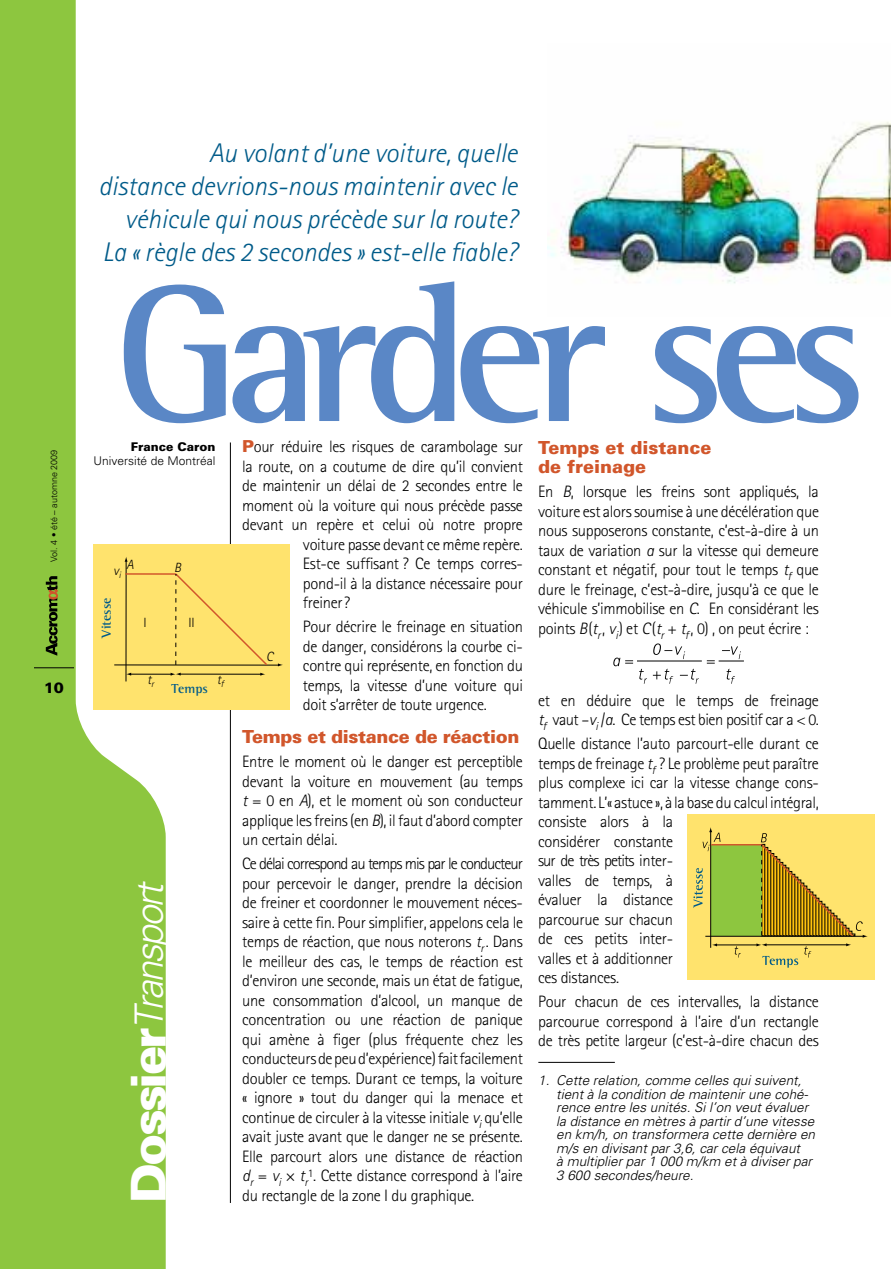
<style>
.page{position:relative;width:891px;height:1269px;background:#fff}
.page>*{position:absolute;margin:0;border:0;box-sizing:border-box;transform-origin:0 0}
.t1{font:700 199.5px "Rotis Semi Serif";letter-spacing:-.08em;color:#5a87c6}
.t2{font:italic 300 39px "Univers";color:#fff}
.t3{font:italic 300 27px/33px "Rotis Sans Serif";color:#005b89;text-align:right}
.t4{font:900 18px "Univers";letter-spacing:-.02em;color:#d1562b}
.t5{font:900 18px/19.5px "Univers";color:#d1562b}
.t6{font:300 16.5px/19.5px "Rotis Sans Serif";letter-spacing:-.02em;color:#000;text-align:justify}
.t7{font:900 15px "Univers";color:#000}
.t8{font:italic 300 13.5px/13.5px "Univers";color:#000}
.t9{font:700 13.35px "Rotis Semi Serif";color:#005b89}
.t10{font:italic 300 13.35px "Rotis Sans Serif";color:#000}
.t11{font:300 13.35px "Rotis Sans Serif";color:#000}
.t12{font:300 12px "Univers";color:#000}
.t13{font:900 12px "Univers";color:#000}
.t14{font:300 9px "Univers";color:#000}
.s1{font-weight:900;font-style:normal;font-size:48.3px}
.s2{font-family:"Univers";font-weight:900;color:#d1562b}
.s3{font-style:italic}
</style>
<div class="page">
<img style="left:547px;top:121px;width:344px;height:163px">
<svg style="left:0;top:0;width:166px;height:1269px;fill:#8dc63f"></svg>
<hr style="left:34px;top:668px;width:40px;height:1px;background:#000">
<svg style="left:46px;top:576px;width:12px;height:80px"></svg>
<hr style="left:230px;top:442px;width:1px;height:761px;background:#000">
<hr style="left:538px;top:1062px;width:77px;height:1px;background:#000">
<svg style="left:613px;top:658px;width:20px;height:8px"></svg>
<svg style="left:653px;top:644px;width:32px;height:15px"></svg>
<svg style="left:639px;top:669px;width:8px;height:15px"></svg>
<svg style="left:653px;top:669px;width:20px;height:15px"></svg>
<svg style="left:680px;top:669px;width:19px;height:15px"></svg>
<hr style="left:638px;top:661px;width:63px;height:1px;background:#000">
<svg style="left:707px;top:646px;width:36px;height:38px"></svg>
<div style="left:93px;top:544px;width:197px;height:166px;background:#ffe36d"></div>
<hr style="left:114px;top:665px;width:164px;height:1px;background:#000">
<hr style="left:126px;top:561px;width:1px;height:120px;background:#000">
<hr style="left:130px;top:674px;width:42px;height:1px;background:#000">
<svg style="left:126px;top:673px;width:5px;height:3px"></svg>
<hr style="left:180px;top:674px;width:81px;height:1px;background:#000">
<svg style="left:171px;top:673px;width:10px;height:3px"></svg>
<svg style="left:124px;top:572px;width:145px;height:95px"></svg>
<div style="left:687px;top:815px;width:187px;height:165px;background:#ffe36d"></div>
<svg style="left:693px;top:827px;width:175px;height:141px"></svg>
<p class="t14" style="left:48px;top:562px;width:114px;rotate:-90deg">Vol. 4 • été – automne 2009</p>
<p class="t7" style="left:44px;top:678px;width:22px">10</p>
<h3 class="t3" style="left:99px;top:137px;width:420px">Au volant d’une voiture, quelle<br>distance devrions-nous maintenir avec le véhicule qui nous précède sur la route?<br>La « règle des 2 secondes » est-elle fiable?</h3>
<h1 class="t1" style="left:114px;top:234px;width:755px">Garder ses</h1>
<p class="t13" style="left:131px;top:439px;width:86px">France Caron</p>
<p class="t12" style="left:93px;top:454px;width:124px">Université de Montréal</p>
<p class="t10" style="left:126px;top:557px;width:9px">A</p>
<p class="t10" style="left:113px;top:563px;width:9px">v<sub>i</sub></p>
<p class="t9" style="left:98px;top:638px;width:41px;rotate:-90deg">Vitesse</p>
<p class="t10" style="left:174px;top:559px;width:8px">B</p>
<p class="t11" style="left:143px;top:615px;width:5px">I</p>
<p class="t11" style="left:188px;top:615px;width:8px">II</p>
<p class="t10" style="left:147px;top:671px;width:9px">t<sub>r</sub></p>
<p class="t9" style="left:172px;top:680px;width:38px">Temps</p>
<p class="t10" style="left:217px;top:671px;width:9px">t<sub>f</sub></p>
<h2 class="t2" style="left:126px;top:1203px;width:323px;rotate:-90deg"><span class="s1">Dossier</span>Transport</h2>
<p class="t6" style="left:242px;top:437px;width:282px"><span class="s2">P</span>our réduire les risques de carambolage sur</p>
<p class="t6" style="left:242px;top:457px;width:282px">la route, on a coutume de dire qu’il convient</p>
<p class="t6" style="left:242px;top:476px;width:282px">de maintenir un délai de 2 secondes entre le</p>
<p class="t6" style="left:242px;top:496px;width:282px">moment où la voiture qui nous précède passe</p>
<p class="t6" style="left:242px;top:515px;width:282px">devant un repère et celui où notre propre</p>
<p class="t6" style="left:303px;top:535px;width:222px">voiture passe devant ce même repère.</p>
<p class="t6" style="left:303px;top:554px;width:221px">Est-ce suffisant ? Ce temps corres-</p>
<p class="t6" style="left:303px;top:574px;width:222px">pond-il à la distance nécessaire pour</p>
<p class="t6" style="left:303px;top:593px;width:49px">freiner?</p>
<p class="t6" style="left:303px;top:617px;width:222px">Pour décrire le freinage en situation de danger, considérons la courbe ci&shy;contre qui représente, en fonction du temps, la vitesse d’une voiture qui doit s’arrêter de toute urgence.</p>
<p class="t4" style="left:242px;top:726px;width:279px">Temps et distance de réaction</p>
<p class="t6" style="left:242px;top:752px;width:282px">Entre le moment où le danger est perceptible devant la voiture en mouvement (au temps <span class="s3">t</span> = 0 en <span class="s3">A</span>), et le moment où son conducteur applique les freins (en <span class="s3">B</span>), il faut d’abord compter un certain délai.</p>
<p class="t6" style="left:242px;top:854px;width:282px">Ce délai correspond au temps mis par le conducteur pour percevoir le danger, prendre la décision de freiner et coordonner le mouvement néces&shy;saire à cette fin. Pour simplifier, appelons cela le temps de réaction, que nous noterons <span class="s3">t</span><sub>r</sub>. Dans le meilleur des cas, le temps de réaction est d’environ une seconde, mais un état de fatigue, une consommation d’alcool, un manque de concentration ou une réaction de panique qui amène à figer (plus fréquente chez les conducteurs de peu d’expérience) fait facilement doubler ce temps. Durant ce temps, la voiture « ignore » tout du danger qui la menace et continue de circuler à la vitesse initiale <span class="s3">v</span><sub>i</sub> qu’elle avait juste avant que le danger ne se présente.<br>Elle parcourt alors une distance de réaction <span class="s3">d</span><sub>r</sub> = <span class="s3">v</span><sub>i</sub> × <span class="s3">t</span><sub>r</sub><sup>1</sup>. Cette distance correspond à l’aire du rectangle de la zone I du graphique.</p>
<p class="t10" style="left:266px;top:649px;width:8px">C</p>
<p class="t5" style="left:538px;top:437px;width:175px">Temps et distance de freinage</p>
<p class="t6" style="left:538px;top:482px;width:282px">En <span class="s3">B</span>, lorsque les freins sont appliqués, la voiture est alors soumise à une décélération que nous supposerons constante, c’est-à-dire à un taux de variation <span class="s3">a</span> sur la vitesse qui demeure constant et négatif, pour tout le temps <span class="s3">t</span><sub>f</sub> que dure le freinage, c’est-à-dire, jusqu’à ce que le véhicule s’immobilise en <span class="s3">C</span>. En considérant les points <span class="s3">B</span>(<span class="s3">t</span><sub>r</sub>, <span class="s3">v</span><sub>i</sub>) et <span class="s3">C</span>(<span class="s3">t</span><sub>r</sub> + <span class="s3">t</span><sub>f</sub>, 0) , on peut écrire :</p>
<p class="t6" style="left:538px;top:690px;width:282px">et en déduire que le temps de freinage <span class="s3">t</span><sub>f</sub> vaut –<span class="s3">v</span><sub>i</sub> /<span class="s3">a</span>. Ce temps est bien positif car a &lt; 0.</p>
<p class="t6" style="left:538px;top:734px;width:282px;text-align:left">Quelle distance l’auto parcourt-elle durant ce temps de freinage <span class="s3">t</span><sub>f</sub> ? Le problème peut paraître plus complexe ici car la vitesse change cons&shy;tamment. L’« astuce », à la base du calcul intégral, consiste alors à la<br>considérer constante<br>sur de très petits inter-<br>valles de temps, à<br>évaluer la distance<br>parcourue sur chacun<br>de ces petits inter-<br>valles et à additionner<br>ces distances.</p>
<p class="t6" style="left:538px;top:992px;width:282px">Pour chacun de ces intervalles, la distance parcourue correspond à l’aire d’un rectangle de très petite largeur (c’est-à-dire chacun des</p>
<p class="t8" style="left:556px;top:1073px;width:260px;text-indent:-18px">1. Cette relation, comme celles qui suivent, tient à la condition de maintenir une cohé&shy;rence entre les unités. Si l’on veut évaluer la distance en mètres à partir d’une vitesse en km/h, on transformera cette dernière en m/s en divisant par 3,6, car cela équivaut<br>à multiplier par 1 000 m/km et à diviser par 3 600 secondes/heure.</p>
</div>
